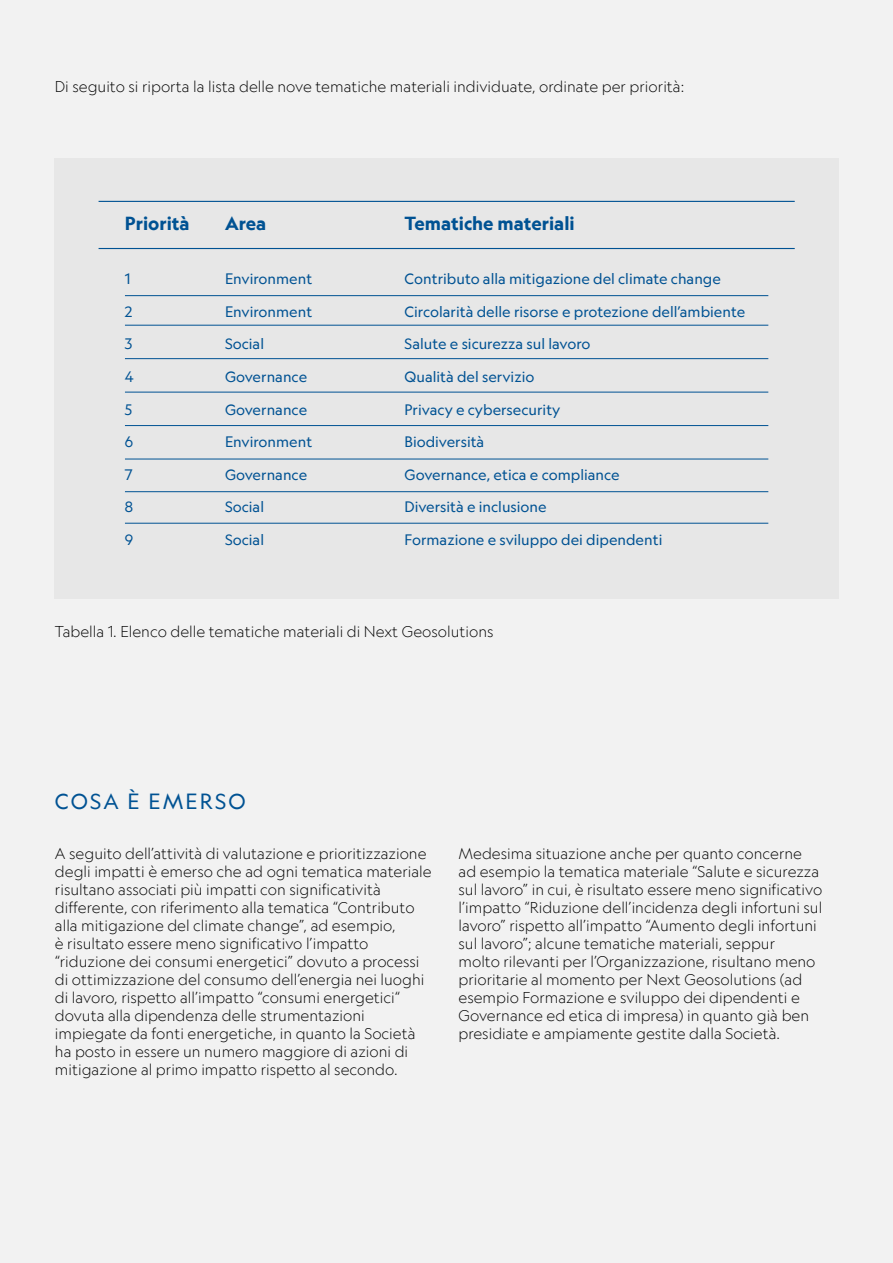
<style>
.page{position:relative;width:893px;height:1263px;background:#f2f2f2}
.page>*{position:absolute;margin:0;border:0;box-sizing:border-box;transform-origin:0 0}
.t1{font:21px "Geograph";letter-spacing:.1em;color:#005293}
.t2{font:700 18px "Geograph";color:#005293}
.t3{font:300 15px/18px "Geograph";color:#000}
.t4{font:14.4px "Geograph";color:#005293}
</style>
<div class="page">
<div style="left:54px;top:158px;width:785px;height:441px;background:#e7e7e7"></div>
<hr style="left:99px;top:201px;width:696px;height:1px;background:#005293">
<hr style="left:99px;top:248px;width:696px;height:1px;background:#005293">
<hr style="left:125px;top:295px;width:643px;height:1px;background:#005293">
<hr style="left:125px;top:325px;width:643px;height:1px;background:#005293">
<hr style="left:125px;top:358px;width:643px;height:1px;background:#005293">
<hr style="left:125px;top:392px;width:643px;height:1px;background:#005293">
<hr style="left:125px;top:425px;width:643px;height:1px;background:#005293">
<hr style="left:125px;top:459px;width:643px;height:1px;background:#005293">
<hr style="left:125px;top:491px;width:643px;height:1px;background:#005293">
<hr style="left:125px;top:523px;width:643px;height:1px;background:#005293">
<p class="t3" style="left:55px;top:77px;width:631px">Di seguito si riporta la lista delle nove tematiche materiali individuate, ordinate per priorità:</p>
<p class="t2" style="left:125px;top:212px;width:66px">Priorità</p>
<p class="t2" style="left:225px;top:212px;width:43px">Area</p>
<p class="t4" style="left:125px;top:270px;width:7px">1</p>
<p class="t4" style="left:125px;top:303px;width:9px">2</p>
<p class="t4" style="left:125px;top:335px;width:9px">3</p>
<p class="t4" style="left:125px;top:368px;width:10px">4</p>
<p class="t4" style="left:125px;top:400px;width:9px">5</p>
<p class="t4" style="left:125px;top:433px;width:10px">6</p>
<p class="t4" style="left:125px;top:465px;width:9px">7</p>
<p class="t4" style="left:125px;top:498px;width:10px">8</p>
<p class="t4" style="left:125px;top:530px;width:10px">9</p>
<p class="t4" style="left:225px;top:270px;width:89px">Environment</p>
<p class="t4" style="left:225px;top:303px;width:89px">Environment</p>
<p class="t4" style="left:225px;top:335px;width:41px">Social</p>
<p class="t4" style="left:225px;top:368px;width:84px">Governance</p>
<p class="t4" style="left:225px;top:400px;width:84px">Governance</p>
<p class="t4" style="left:225px;top:433px;width:89px">Environment</p>
<p class="t4" style="left:225px;top:465px;width:84px">Governance</p>
<p class="t4" style="left:225px;top:498px;width:41px">Social</p>
<p class="t4" style="left:225px;top:530px;width:41px">Social</p>
<p class="t2" style="left:405px;top:212px;width:172px">Tematiche materiali</p>
<p class="t4" style="left:405px;top:270px;width:318px">Contributo alla mitigazione del climate change</p>
<p class="t4" style="left:405px;top:303px;width:342px">Circolarità delle risorse e protezione dell’ambiente</p>
<p class="t4" style="left:405px;top:335px;width:187px">Salute e sicurezza sul lavoro</p>
<p class="t4" style="left:405px;top:368px;width:131px">Qualità del servizio</p>
<p class="t4" style="left:405px;top:400px;width:157px">Privacy e cybersecurity</p>
<p class="t4" style="left:405px;top:433px;width:81px">Biodiversità</p>
<p class="t4" style="left:405px;top:465px;width:217px">Governance, etica e compliance</p>
<p class="t4" style="left:405px;top:498px;width:144px">Diversità e inclusione</p>
<p class="t4" style="left:405px;top:530px;width:259px">Formazione e sviluppo dei dipendenti</p>
<p class="t3" style="left:55px;top:622px;width:440px">Tabella 1. Elenco delle tematiche materiali di Next Geosolutions</p>
<h1 class="t1" style="left:55px;top:788px;width:192px">COSA È EMERSO</h1>
<p class="t3" style="left:55px;top:844px;width:378px">A seguito dell’attività di valutazione e prioritizzazione degli impatti è emerso che ad ogni tematica materiale risultano associati più impatti con significatività differente, con riferimento alla tematica “Contributo alla mitigazione del climate change”, ad esempio,<br>è risultato essere meno significativo l’impatto “riduzione dei consumi energetici” dovuto a processi di ottimizzazione del consumo dell’energia nei luoghi di lavoro, rispetto all’impatto “consumi energetici“ dovuta alla dipendenza delle strumentazioni impiegate da fonti energetiche, in quanto la Società ha posto in essere un numero maggiore di azioni di mitigazione al primo impatto rispetto al secondo.</p>
<p class="t3" style="left:458px;top:844px;width:365px">Medesima situazione anche per quanto concerne ad esempio la tematica materiale “Salute e sicurezza sul lavoro” in cui, è risultato essere meno significativo l’impatto “Riduzione dell’incidenza degli infortuni sul lavoro” rispetto all’impatto “Aumento degli infortuni sul lavoro”; alcune tematiche materiali, seppur<br>molto rilevanti per l’Organizzazione, risultano meno prioritarie al momento per Next Geosolutions (ad esempio Formazione e sviluppo dei dipendenti e Governance ed etica di impresa) in quanto già ben presidiate e ampiamente gestite dalla Società.</p>
</div>
